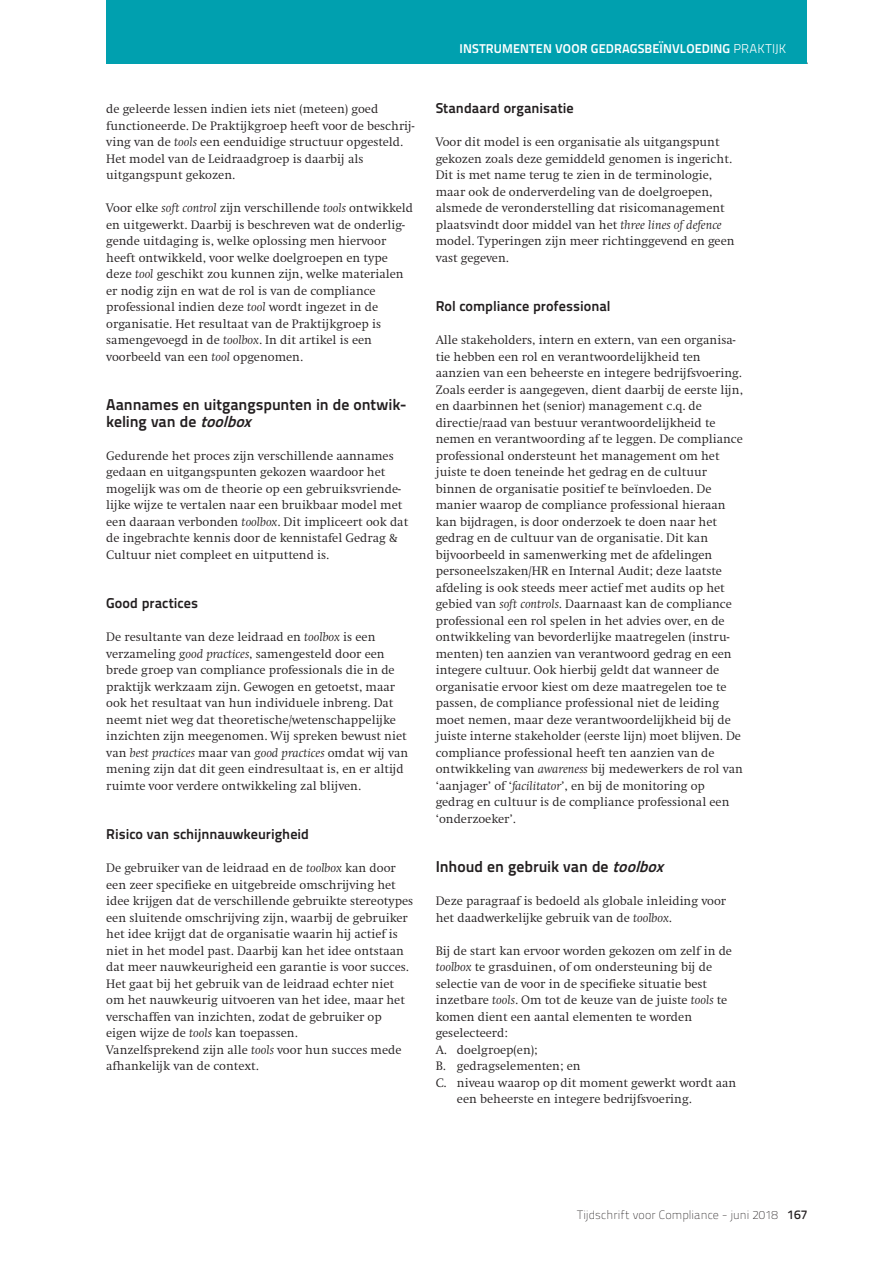
<style>
.page{position:relative;width:893px;height:1263px;background:#fff}
.page>*{position:absolute;margin:0;border:0;box-sizing:border-box;transform-origin:0 0}
.t1{font:700 15.75px/16.5px "Titillium Text 22 L";color:#231f20}
.t2{font:700 14.25px "Titillium Text 22 L";letter-spacing:.005em;color:#231f20}
.t3{font:300 12.75px/16.5px "Swift";color:#231f20}
.t4{font:700 12.75px "Titillium Text 22 L";letter-spacing:.01em;color:#fff}
.t5{font:100 12px "Titillium Text 22 L";letter-spacing:.005em;color:#231f20}
.s1{font-style:italic}
.s2{font-weight:300}
.s3{font-weight:500;font-size:12.75px}
</style>
<div class="page">
<hr style="left:106px;top:63px;width:702px;height:1px;background:#231f20">
<div style="left:106px;top:0;width:700px;height:64px;background:#00a0af"></div>
<p class="t3" style="left:106px;top:102px;width:310px">de geleerde lessen indien iets niet (meteen) goed functioneerde. De Praktijkgroep heeft voor de beschrij&shy;ving van de <span class="s1">tools</span> een eenduidige structuur opgesteld.<br>Het model van de Leidraadgroep is daarbij als uitgangspunt gekozen.</p>
<p class="t3" style="left:106px;top:201px;width:308px">Voor elke <span class="s1">soft control</span> zijn verschillende <span class="s1">tools</span> ontwikkeld en uitgewerkt. Daarbij is beschreven wat de onderlig&shy;gende uitdaging is, welke oplossing men hiervoor heeft ontwikkeld, voor welke doelgroepen en type deze <span class="s1">tool</span> geschikt zou kunnen zijn, welke materialen er nodig zijn en wat de rol is van de compliance professional indien deze <span class="s1">tool</span> wordt ingezet in de organisatie. Het resultaat van de Praktijkgroep is samengevoegd in de <span class="s1">toolbox</span>. In dit artikel is een voorbeeld van een <span class="s1">tool</span> opgenomen.</p>
<p class="t1" style="left:106px;top:398px;width:302px">Aannames en uitgangspunten in de ontwik&shy;keling van de <span class="s1">toolbox</span></p>
<p class="t3" style="left:106px;top:448px;width:304px">Gedurende het proces zijn verschillende aannames gedaan en uitgangspunten gekozen waardoor het mogelijk was om de theorie op een gebruiksvriende&shy;lijke wijze te vertalen naar een bruikbaar model met een daaraan verbonden <span class="s1">toolbox</span>. Dit impliceert ook dat de ingebrachte kennis door de kennistafel Gedrag &amp; Cultuur niet compleet en uitputtend is.</p>
<p class="t2" style="left:106px;top:598px;width:94px">Good practices</p>
<p class="t3" style="left:106px;top:630px;width:304px">De resultante van deze leidraad en <span class="s1">toolbox</span> is een verzameling <span class="s1">good practices</span>, samengesteld door een brede groep van compliance professionals die in de praktijk werkzaam zijn. Gewogen en getoetst, maar ook het resultaat van hun individuele inbreng. Dat neemt niet weg dat theoretische/wetenschappelijke inzichten zijn meegenomen. Wij spreken bewust niet van <span class="s1">best practices</span> maar van <span class="s1">good practices</span> omdat wij van mening zijn dat dit geen eindresultaat is, en er altijd ruimte voor verdere ontwikkeling zal blijven.</p>
<p class="t2" style="left:106px;top:829px;width:204px">Risico van schijnnauwkeurigheid</p>
<p class="t3" style="left:106px;top:861px;width:308px">De gebruiker van de leidraad en de <span class="s1">toolbox</span> kan door een zeer specifieke en uitgebreide omschrijving het idee krijgen dat de verschillende gebruikte stereotypes een sluitende omschrijving zijn, waarbij de gebruiker het idee krijgt dat de organisatie waarin hij actief is niet in het model past. Daarbij kan het idee ontstaan dat meer nauwkeurigheid een garantie is voor succes.<br>Het gaat bij het gebruik van de leidraad echter niet om het nauwkeurig uitvoeren van het idee, maar het verschaffen van inzichten, zodat de gebruiker op eigen wijze de <span class="s1">tools</span> kan toepassen.<br>Vanzelfsprekend zijn alle <span class="s1">tools</span> voor hun succes mede afhankelijk van de context.</p>
<p class="t4" style="left:460px;top:44px;width:328px">INSTRUMENTEN VOOR GEDRAGSBEÏNVLOEDING <span class="s2">PRAKTIJK</span></p>
<p class="t2" style="left:436px;top:103px;width:140px">Standaard organisatie</p>
<p class="t3" style="left:436px;top:135px;width:300px">Voor dit model is een organisatie als uitgangspunt gekozen zoals deze gemiddeld genomen is ingericht.<br>Dit is met name terug te zien in de terminologie, maar ook de onderverdeling van de doelgroepen, alsmede de veronderstelling dat risicomanagement plaatsvindt door middel van het <span class="s1">three lines of defence </span>model. Typeringen zijn meer richtinggevend en geen vast gegeven.</p>
<p class="t2" style="left:436px;top:301px;width:176px">Rol compliance professional</p>
<p class="t3" style="left:436px;top:333px;width:309px">Alle stakeholders, intern en extern, van een organisa&shy;tie hebben een rol en verantwoordelijkheid ten aanzien van een beheerste en integere bedrijfsvoering.<br>Zoals eerder is aangegeven, dient daarbij de eerste lijn, en daarbinnen het (senior) management c.q. de directie/raad van bestuur verantwoordelijkheid te nemen en verantwoording af te leggen. De compliance professional ondersteunt het management om het juiste te doen teneinde het gedrag en de cultuur binnen de organisatie positief te beïnvloeden. De manier waarop de compliance professional hieraan kan bijdragen, is door onderzoek te doen naar het gedrag en de cultuur van de organisatie. Dit kan bijvoorbeeld in samenwerking met de afdelingen personeelszaken/HR en Internal Audit; deze laatste afdeling is ook steeds meer actief met audits op het gebied van <span class="s1">soft controls</span>. Daarnaast kan de compliance professional een rol spelen in het advies over, en de ontwikkeling van bevorderlijke maatregelen (instru&shy;menten) ten aanzien van verantwoord gedrag en een integere cultuur. Ook hierbij geldt dat wanneer de organisatie ervoor kiest om deze maatregelen toe te passen, de compliance professional niet de leiding moet nemen, maar deze verantwoordelijkheid bij de juiste interne stakeholder (eerste lijn) moet blijven. De compliance professional heeft ten aanzien van de ontwikkeling van <span class="s1">awareness</span> bij medewerkers de rol van ‘aanjager’ of ‘<span class="s1">facilitator</span>’, en bij de monitoring op gedrag en cultuur is de compliance professional een ‘onderzoeker’.</p>
<p class="t1" style="left:436px;top:860px;width:233px">Inhoud en gebruik van de <span class="s1">toolbox</span></p>
<p class="t3" style="left:436px;top:894px;width:292px">Deze paragraaf is bedoeld als globale inleiding voor het daadwerkelijke gebruik van de <span class="s1">toolbox</span>.</p>
<p class="t3" style="left:436px;top:943px;width:298px">Bij de start kan ervoor worden gekozen om zelf in de</p>
<p class="t3" style="left:436px;top:960px;width:278px"><span class="s1">toolbox</span> te grasduinen, of om ondersteuning bij de</p>
<p class="t3" style="left:436px;top:976px;width:273px">selectie van de voor in de specifieke situatie best</p>
<p class="t3" style="left:436px;top:993px;width:293px">inzetbare <span class="s1">tools</span>. Om tot de keuze van de juiste <span class="s1">tools</span> te</p>
<p class="t3" style="left:436px;top:1009px;width:258px">komen dient een aantal elementen te worden</p>
<p class="t3" style="left:436px;top:1026px;width:73px">geselecteerd:</p>
<p class="t3" style="left:436px;top:1042px;width:104px">A. doelgroep(en);</p>
<p class="t3" style="left:436px;top:1059px;width:146px">B. gedragselementen; en</p>
<p class="t3" style="left:436px;top:1075px;width:302px">C. niveau waarop op dit moment gewerkt wordt aan</p>
<p class="t3" style="left:457px;top:1092px;width:236px">een beheerste en integere bedrijfsvoering.</p>
<p class="t5" style="left:577px;top:1207px;width:232px">Tijdschrift voor Compliance - juni 2018 <span class="s3">167</span></p>
</div>
